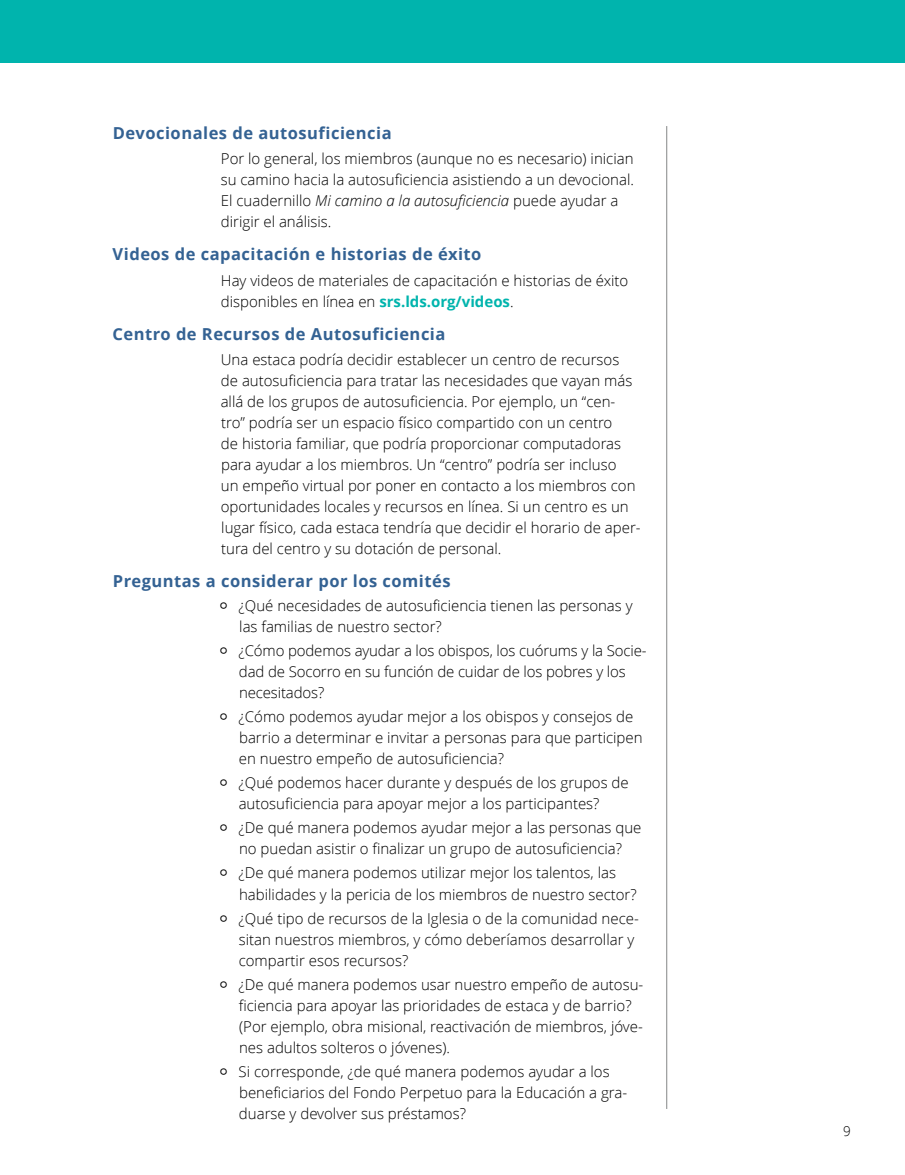
<style>
.page{position:relative;width:905px;height:1175px;background:#fff}
.page>*{position:absolute;margin:0;border:0;box-sizing:border-box;transform-origin:0 0}
.para_Topic1-title{font:700 16.5px "Zoramlds Lat";letter-spacing:.03em;color:#346293}
.para_listBullet1{font:300 15px/21px "Zoramlds Lat";color:#000}
.para_p1{font:300 15px/21px "Zoramlds Lat";color:#000}
.t1{font:300 13.5px "Zoramlds Lat";color:#000}
.s1{font-style:italic}
.s2{font-weight:700;color:#00b4ad}
.s3{font-family:"Ding P Ilds Dpi";font-weight:400;font-size:25.5px}
</style>
<div class="page">
<div style="left:0;top:0;width:904px;height:63px;background:#00b4ad"></div>
<hr style="left:666px;top:126px;width:1px;height:982px;background:#848787">
<p class="para_Topic1-title" style="left:113px;top:120px;width:280px">Devocionales de autosuficiencia</p>
<p class="para_p1" style="left:221px;top:148px;width:415px">Por lo general, los miembros (aunque no es necesario) inician su camino hacia la autosuficiencia asistiendo a un devocional.<br>El cuadernillo <span class="s1">Mi camino a la autosuficiencia</span> puede ayudar a dirigir el análisis.</p>
<p class="para_Topic1-title" style="left:113px;top:242px;width:370px">Videos de capacitación e historias de éxito</p>
<p class="para_p1" style="left:221px;top:270px;width:409px">Hay videos de materiales de capacitación e historias de éxito disponibles en línea en <span class="s2">srs.lds.org/videos</span>.</p>
<p class="para_Topic1-title" style="left:113px;top:321px;width:334px">Centro de Recursos de Autosuficiencia</p>
<p class="para_p1" style="left:221px;top:349px;width:421px">Una estaca podría decidir establecer un centro de recursos<br>de autosuficiencia para tratar las necesidades que vayan más allá de los grupos de autosuficiencia. Por ejemplo, un “cen&shy;tro” podría ser un espacio físico compartido con un centro<br>de historia familiar, que podría proporcionar computadoras para ayudar a los miembros. Un “centro” podría ser incluso<br>un empeño virtual por poner en contacto a los miembros con oportunidades locales y recursos en línea. Si un centro es un lugar físico, cada estaca tendría que decidir el horario de aper&shy;tura del centro y su dotación de personal.</p>
<p class="para_Topic1-title" style="left:113px;top:569px;width:339px">Preguntas a considerar por los comités</p>
<p class="para_listBullet1" style="left:239px;top:595px;width:395px;text-indent:-20px"><span class="s3">◦</span> ¿Qué necesidades de autosuficiencia tienen las personas y las familias de nuestro sector?</p>
<p class="para_listBullet1" style="left:239px;top:640px;width:409px;text-indent:-20px"><span class="s3">◦</span> ¿Cómo podemos ayudar a los obispos, los cuórums y la Socie&shy;dad de Socorro en su función de cuidar de los pobres y los necesitados?</p>
<p class="para_listBullet1" style="left:239px;top:706px;width:405px;text-indent:-20px"><span class="s3">◦</span> ¿Cómo podemos ayudar mejor a los obispos y consejos de barrio a determinar e invitar a personas para que participen en nuestro empeño de autosuficiencia?</p>
<p class="para_listBullet1" style="left:239px;top:772px;width:391px;text-indent:-19px"><span class="s3">◦</span> ¿Qué podemos hacer durante y después de los grupos de autosuficiencia para apoyar mejor a los participantes?</p>
<p class="para_listBullet1" style="left:219px;top:817px;width:423px;text-align:center"><span class="s3">◦</span> ¿De qué manera podemos ayudar mejor a las personas que no puedan asistir o finalizar un grupo de autosuficiencia?</p>
<p class="para_listBullet1" style="left:239px;top:862px;width:399px;text-indent:-20px"><span class="s3">◦</span> ¿De qué manera podemos utilizar mejor los talentos, las habilidades y la pericia de los miembros de nuestro sector?</p>
<p class="para_listBullet1" style="left:239px;top:907px;width:401px;text-indent:-19px"><span class="s3">◦</span> ¿Qué tipo de recursos de la Iglesia o de la comunidad nece&shy;sitan nuestros miembros, y cómo deberíamos desarrollar y compartir esos recursos?</p>
<p class="para_listBullet1" style="left:239px;top:973px;width:406px;text-indent:-20px"><span class="s3">◦</span> ¿De qué manera podemos usar nuestro empeño de autosu&shy;ficiencia para apoyar las prioridades de estaca y de barrio? (Por ejemplo, obra misional, reactivación de miembros, jóve&shy;nes adultos solteros o jóvenes).</p>
<p class="para_listBullet1" style="left:239px;top:1060px;width:390px;text-indent:-20px"><span class="s3">◦</span> Si corresponde, ¿de qué manera podemos ayudar a los beneficiarios del Fondo Perpetuo para la Educación a gra&shy;duarse y devolver sus préstamos?</p>
<p class="t1" style="left:843px;top:1121px;width:9px">9</p>
</div>
